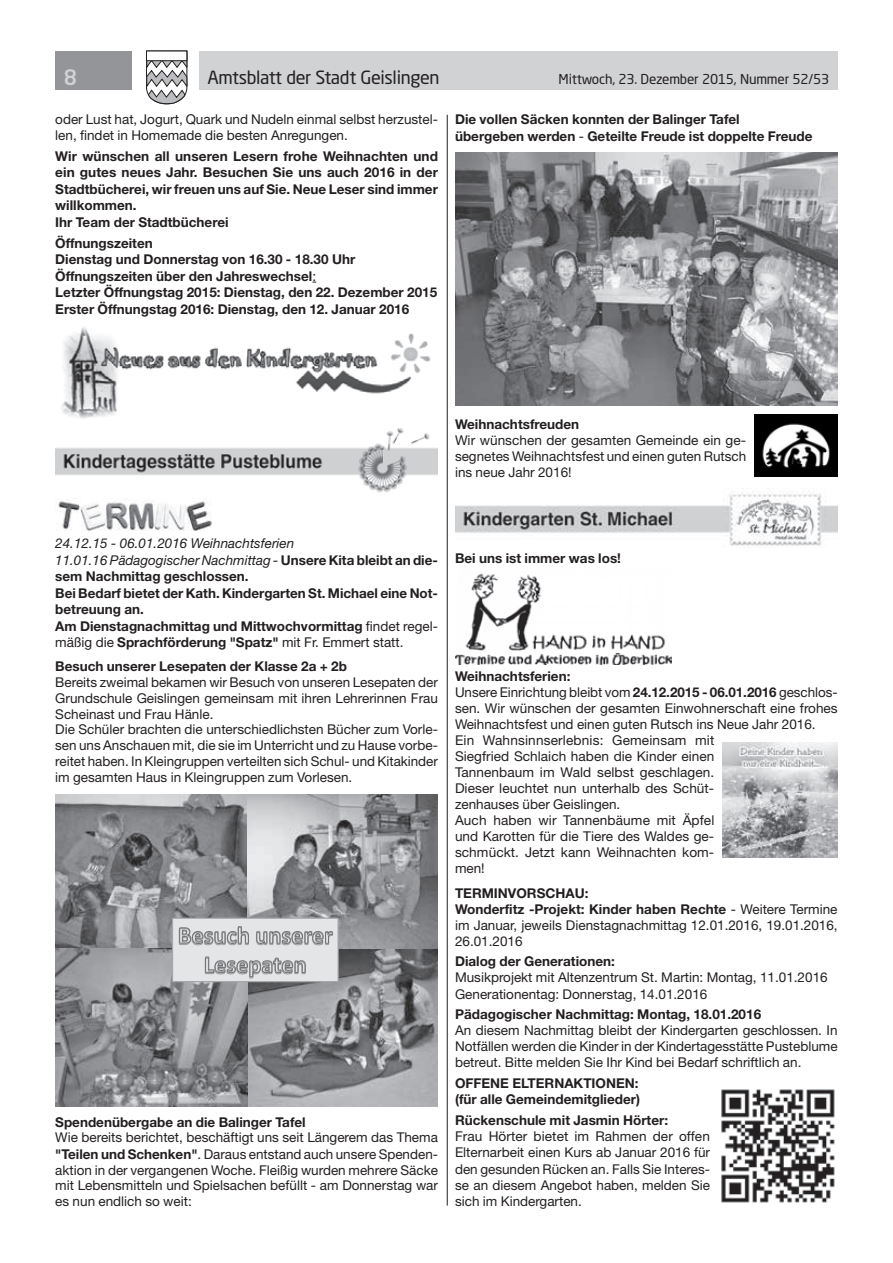
<style>
.page{position:relative;width:893px;height:1263px;background:#fff}
.page>*{position:absolute;margin:0;border:0;box-sizing:border-box;transform-origin:0 0}
.t1{font:500 21px "Neo Sans Std";color:#d1d2d4}
.t2{font:18px "Neo Sans Std";letter-spacing:-.02em;color:#231f20}
.t3{font:13.5px/16px "Helvetica Neue LT Std";color:#231f20}
.t4{font:700 13.5px/16.5px "Helvetica Neue LT Std";color:#231f20}
.t5{font:13.5px "Neo Sans Std";letter-spacing:-.015em;color:#231f20}
.s1{font-weight:400}
.s2{font-weight:400;font-style:italic}
.s3{font-weight:700}
</style>
<div class="page">
<div style="left:199px;top:51px;width:639px;height:38px;background:#d1d2d4"></div>
<div style="left:55px;top:51px;width:77px;height:38px;background:#939598"></div>
<svg style="left:146px;top:50px;width:42px;height:55px"></svg>
<div style="left:146px;top:51px;width:41px;height:10px;background:#fff;border:1px solid #231f20"></div>
<hr style="left:447px;top:115px;width:1px;height:1090px;background:#231f20">
<img style="left:61px;top:327px;width:370px;height:92px">
<img style="left:55px;top:428px;width:383px;height:65px">
<img style="left:56px;top:499px;width:156px;height:32px">
<img style="left:56px;top:794px;width:381px;height:313px">
<div style="left:173px;top:918px;width:165px;height:64px;background:#e4e5e7"></div>
<div style="left:172px;top:917px;width:167px;height:65px;border:1px solid #a4a6a9"></div>
<img style="left:162px;top:913px;width:202px;height:38px">
<img style="left:188px;top:944px;width:103px;height:35px">
<img style="left:291px;top:944px;width:36px;height:7px">
<svg style="left:179px;top:926px;width:154px;height:18px"></svg>
<svg style="left:204px;top:956px;width:102px;height:22px"></svg>
<img style="left:455px;top:153px;width:383px;height:252px">
<img style="left:455px;top:488px;width:383px;height:58px">
<img style="left:455px;top:573px;width:217px;height:92px">
<img style="left:723px;top:743px;width:115px;height:115px">
<img style="left:755px;top:415px;width:83px;height:62px">
<img style="left:721px;top:1089px;width:114px;height:114px">
<h1 class="t1" style="left:64px;top:64px;width:15px">8</h1>
<h2 class="t2" style="left:207px;top:66px;width:234px">Amtsblatt der Stadt Geislingen</h2>
<p class="t5" style="left:559px;top:71px;width:272px">Mittwoch, 23. Dezember 2015, Nummer 52/53</p>
<p class="t3" style="left:55px;top:112px;width:384px">oder Lust hat, Jogurt, Quark und Nudeln einmal selbst herzustel&shy;len, findet in Homemade die besten Anregungen.</p>
<p class="t4" style="left:55px;top:148px;width:384px">Wir wünschen all unseren Lesern frohe Weihnachten und ein gutes neues Jahr. Besuchen Sie uns auch 2016 in der Stadtbücherei, wir freuen uns auf Sie. Neue Leser sind immer willkommen.<br>Ihr Team der Stadtbücherei</p>
<p class="t4" style="left:55px;top:234px;width:383px">Öffnungszeiten<br>Dienstag und Donnerstag von 16.30 - 18.30 Uhr Öffnungszeiten über den Jahreswechsel<span class="s1">:<br></span>Letzter Öffnungstag 2015: Dienstag, den 22. Dezember 2015<br>Erster Öffnungstag 2016: Dienstag, den 12. Januar 2016</p>
<p class="t4" style="left:455px;top:111px;width:359px">Die vollen Säcken konnten der Balinger Tafel<br>übergeben werden <span class="s1">-</span> Geteilte Freude ist doppelte Freude</p>
<p class="t4" style="left:455px;top:416px;width:126px">Weihnachtsfreuden</p>
<p class="t3" style="left:455px;top:432px;width:293px;text-align:justify">Wir wünschen der gesamten Gemeinde ein ge&shy;segnetes Weihnachtsfest und einen guten Rutsch ins neue Jahr 2016!</p>
<p class="t4" style="left:55px;top:535px;width:384px"><span class="s2">24.12.15 - 06.01.2016 Weihnachtsferien<br>11.01.16 Pädagogischer Nachmittag -</span> Unsere Kita bleibt an die&shy;sem Nachmittag geschlossen.<br>Bei Bedarf bietet der Kath. Kindergarten St. Michael eine Not&shy;betreuung an.<br>Am Dienstagnachmittag und Mittwochvormittag <span class="s1">findet regel&shy;mäßig die</span> Sprachförderung "Spatz" <span class="s1">mit Fr. Emmert statt.</span></p>
<p class="t4" style="left:55px;top:658px;width:293px">Besuch unserer Lesepaten der Klasse 2a + 2b</p>
<p class="t3" style="left:55px;top:674px;width:384px">Bereits zweimal bekamen wir Besuch von unseren Lesepaten der Grundschule Geislingen gemeinsam mit ihren Lehrerinnen Frau Scheinast und Frau Hänle.<br>Die Schüler brachten die unterschiedlichsten Bücher zum Vorle&shy;sen uns Anschauen mit, die sie im Unterricht und zu Hause vorbe&shy;reitet haben. In Kleingruppen verteilten sich Schul- und Kitakinder im gesamten Haus in Kleingruppen zum Vorlesen.</p>
<p class="t4" style="left:55px;top:1113px;width:252px">Spendenübergabe an die Balinger Tafel</p>
<p class="t3" style="left:55px;top:1129px;width:384px;text-align:justify">Wie bereits berichtet, beschäftigt uns seit Längerem das Thema <span class="s3">"Teilen und Schenken"</span>. Daraus entstand auch unsere Spenden&shy;aktion in der vergangenen Woche. Fleißig wurden mehrere Säcke mit Lebensmitteln und Spielsachen befüllt - am Donnerstag war es nun endlich so weit:</p>
<p class="t4" style="left:455px;top:550px;width:168px">Bei uns ist immer was los!</p>
<p class="t3" style="left:455px;top:668px;width:384px"><span class="s3">Weihnachtsferien:<br></span>Unsere Einrichtung bleibt vom <span class="s3">24.12.2015 - 06.01.2016</span> geschlos&shy;sen. Wir wünschen der gesamten Einwohnerschaft eine frohes Weihnachtsfest und einen guten Rutsch ins Neue Jahr 2016.<br>Ein Wahnsinnserlebnis: Gemeinsam mit<br>Siegfried Schlaich haben die Kinder einen<br>Tannenbaum im Wald selbst geschlagen.<br>Dieser leuchtet nun unterhalb des Schüt-<br>zenhauses über Geislingen.<br>Auch haben wir Tannenbäume mit Äpfel<br>und Karotten für die Tiere des Waldes ge-<br>schmückt. Jetzt kann Weihnachten kom-<br>men!</p>
<p class="t3" style="left:455px;top:885px;width:384px"><span class="s3">TERMINVORSCHAU:<br>Wonderfitz -Projekt: Kinder haben Rechte</span> - Weitere Termine im Januar, jeweils Dienstagnachmittag 12.01.2016, 19.01.2016, 26.01.2016</p>
<p class="t4" style="left:455px;top:953px;width:161px">Dialog der Generationen:</p>
<p class="t3" style="left:455px;top:969px;width:374px">Musikprojekt mit Altenzentrum St. Martin: Montag, 11.01.2016<br>Generationentag: Donnerstag, 14.01.2016</p>
<p class="t4" style="left:455px;top:1005px;width:308px">Pädagogischer Nachmittag: Montag, 18.01.2016</p>
<p class="t3" style="left:455px;top:1022px;width:384px;text-align:justify">An diesem Nachmittag bleibt der Kindergarten geschlossen. In Notfällen werden die Kinder in der Kindertagesstätte Pusteblume betreut. Bitte melden Sie Ihr Kind bei Bedarf schriftlich an.</p>
<p class="t4" style="left:455px;top:1074px;width:187px">OFFENE ELTERNAKTIONEN: (für alle Gemeindemitglieder)</p>
<p class="t4" style="left:455px;top:1111px;width:215px">Rückenschule mit Jasmin Hörter:</p>
<p class="t3" style="left:455px;top:1128px;width:257px;text-align:justify">Frau Hörter bietet im Rahmen der offen Elternarbeit einen Kurs ab Januar 2016 für den gesunden Rücken an. Falls Sie Interes&shy;se an diesem Angebot haben, melden Sie sich im Kindergarten.</p>
</div>
